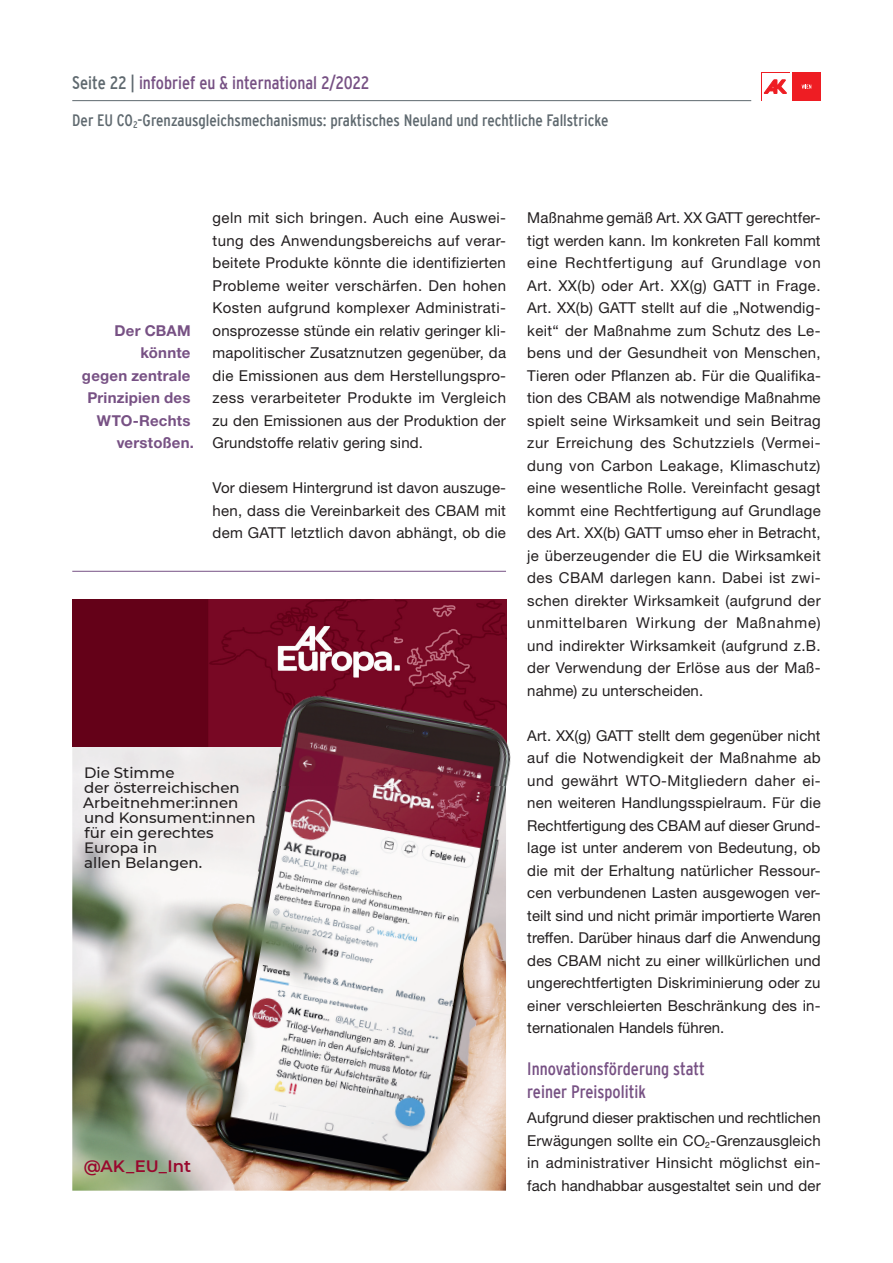
<style>
.page{position:relative;width:893px;height:1263px;background:#fff}
.page>*{position:absolute;margin:0;border:0;box-sizing:border-box;transform-origin:0 0}
.t1{font:condensed 18px/22.5px "Interstate";color:#775184}
.t2{font:condensed 16.5px "Interstate";color:#5f696f}
.t3{font:600 16.5px "Montserrat";color:#99082e}
.t4{font:15px/22.5px "Helvetica Neue LT Pro";letter-spacing:.01em;color:#231f20;text-align:justify}
.t5{font:500 15px/15px "Montserrat";color:#231f20}
.t6{font:700 15px/22.5px "Helvetica Neue LT Pro";letter-spacing:.015em;color:#775184;text-align:right}
.s1{color:#5f696f}
</style>
<div class="page">
<svg style="left:761px;top:72px;width:29px;height:29px"></svg>
<div style="left:762px;top:73px;width:27px;height:27px;background:#fff"></div>
<svg style="left:764px;top:80px;width:22px;height:13px"></svg>
<div style="left:792px;top:72px;width:29px;height:29px;background:#ee1d23"></div>
<svg style="left:802px;top:85px;width:9px;height:4px"></svg>
<hr style="left:72px;top:100px;width:679px;height:1px;background:#5f696f">
<hr style="left:72px;top:571px;width:434px;height:1px;background:#775184">
<img style="left:72px;top:747px;width:434px;height:444px">
<img style="left:72px;top:599px;width:434px;height:148px">
<img style="left:279px;top:693px;width:232px;height:92px">
<p class="t1" style="left:72px;top:71px;width:298px"><span class="s1">Seite 22 |</span> infobrief eu &amp; international 2/2022</p>
<p class="t2" style="left:72px;top:111px;width:538px">Der EU CO<sub>2</sub>-Grenzausgleichsmechanismus: praktisches Neuland und rechtliche Fallstricke</p>
<p class="t6" style="left:82px;top:318px;width:114px">Der CBAM könnte<br>gegen zentrale<br>Prinzipien des<br>WTO-Rechts verstoßen.</p>
<p class="t4" style="left:213px;top:206px;width:295px">geln mit sich bringen. Auch eine Auswei&shy;tung des Anwendungsbereichs auf verar&shy;beitete Produkte könnte die identifizierten Probleme weiter verschärfen. Den hohen Kosten aufgrund komplexer Administrati&shy;onsprozesse stünde ein relativ geringer kli&shy;mapolitischer Zusatznutzen gegenüber, da die Emissionen aus dem Herstellungspro&shy;zess verarbeiteter Produkte im Vergleich zu den Emissionen aus der Produktion der Grundstoffe relativ gering sind.</p>
<p class="t4" style="left:213px;top:476px;width:295px">Vor diesem Hintergrund ist davon auszuge&shy;hen, dass die Vereinbarkeit des CBAM mit dem GATT letztlich davon abhängt, ob die</p>
<p class="t5" style="left:83px;top:764px;width:174px">Die Stimme<br>der österreichischen<br>Arbeitnehmer:innen und Konsument:innen für ein gerechtes<br>Europa in<br>allen Belangen.</p>
<p class="t3" style="left:84px;top:1154px;width:109px">@AK_EU_Int</p>
<p class="t4" style="left:527px;top:206px;width:295px">Maßnahme gemäß Art. XX GATT gerechtfer&shy;tigt werden kann. Im konkreten Fall kommt eine Rechtfertigung auf Grundlage von Art. XX(b) oder Art. XX(g) GATT in Frage.<br>Art. XX(b) GATT stellt auf die „Notwendig&shy;keit“ der Maßnahme zum Schutz des Le&shy;bens und der Gesundheit von Menschen, Tieren oder Pflanzen ab. Für die Qualifika&shy;tion des CBAM als notwendige Maßnahme spielt seine Wirksamkeit und sein Beitrag zur Erreichung des Schutzziels (Vermei&shy;dung von Carbon Leakage, Klimaschutz) eine wesentliche Rolle. Vereinfacht gesagt kommt eine Rechtfertigung auf Grundlage des Art. XX(b) GATT umso eher in Betracht, je überzeugender die EU die Wirksamkeit des CBAM darlegen kann. Dabei ist zwi&shy;schen direkter Wirksamkeit (aufgrund der unmittelbaren Wirkung der Maßnahme) und indirekter Wirksamkeit (aufgrund z.B. der Verwendung der Erlöse aus der Maß&shy;nahme) zu unterscheiden.</p>
<p class="t4" style="left:527px;top:724px;width:295px">Art. XX(g) GATT stellt dem gegenüber nicht auf die Notwendigkeit der Maßnahme ab und gewährt WTO-Mitgliedern daher ei&shy;nen weiteren Handlungsspielraum. Für die Rechtfertigung des CBAM auf dieser Grund&shy;lage ist unter anderem von Bedeutung, ob die mit der Erhaltung natürlicher Ressour&shy;cen verbundenen Lasten ausgewogen ver&shy;teilt sind und nicht primär importierte Waren treffen. Darüber hinaus darf die Anwendung des CBAM nicht zu einer willkürlichen und ungerechtfertigten Diskriminierung oder zu einer verschleierten Beschränkung des in&shy;ternationalen Handels führen.</p>
<p class="t1" style="left:527px;top:1057px;width:179px">Innovationsförderung statt reiner Preispolitik</p>
<p class="t4" style="left:527px;top:1106px;width:295px">Aufgrund dieser praktischen und rechtlichen Erwägungen sollte ein CO<sub>2</sub>-Grenzausgleich in administrativer Hinsicht möglichst ein&shy;fach handhabbar ausgestaltet sein und der</p>
</div>
